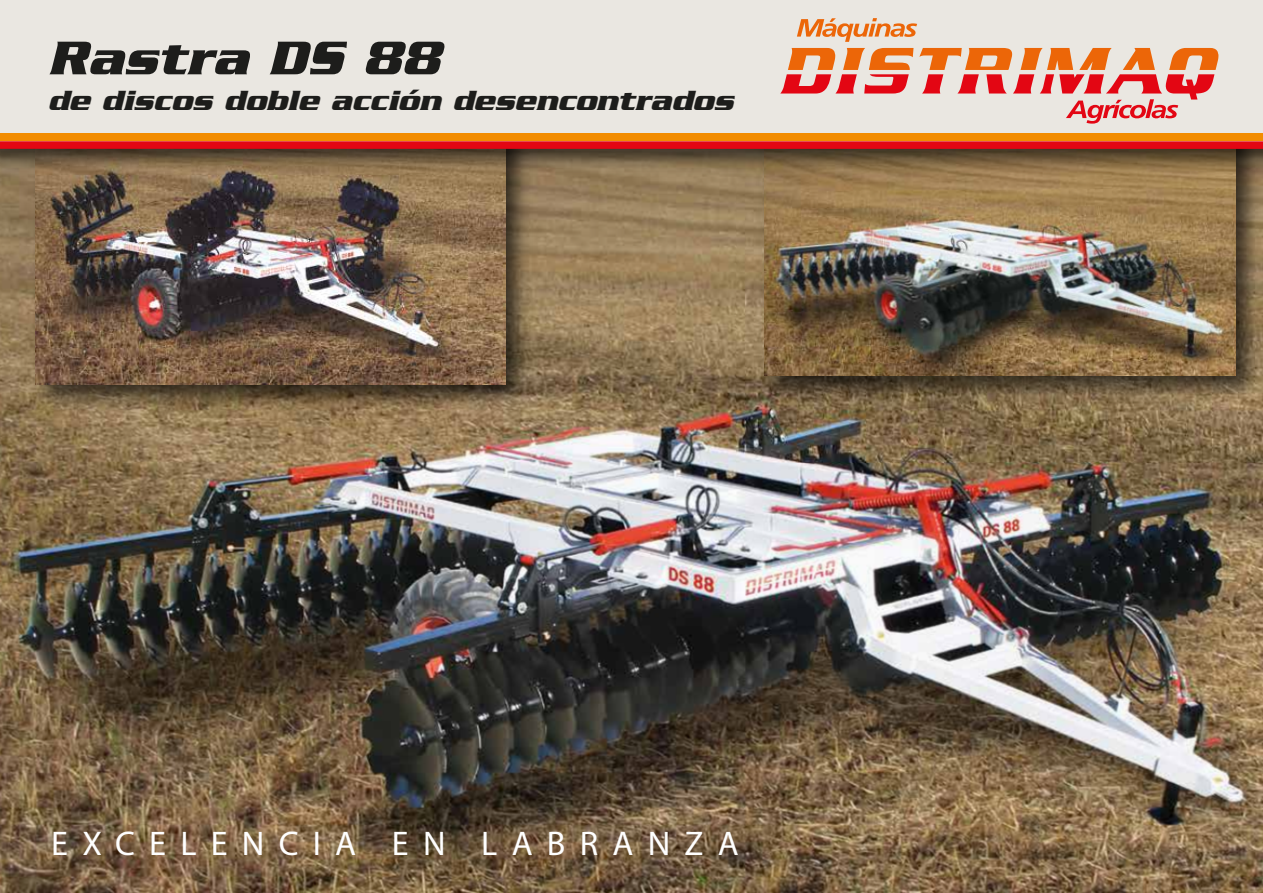
<style>
.page{position:relative;width:1263px;height:893px;background:#fff}
.page>*{position:absolute;margin:0;border:0;box-sizing:border-box;transform-origin:0 0}
.t1{font:italic 700 51px "Serpentine Std";color:#1d1d1b}
.t2{font:34.35px "Myriad Pro";letter-spacing:.415em;color:#fff}
.t3{font:italic 700 30px "Serpentine Std";color:#1d1d1b}
</style>
<div class="page">
<img style="left:0;top:181px;width:1263px;height:712px">
<img style="left:24px;top:181px;width:515px;height:236px">
<img style="left:36px;top:181px;width:469px;height:203px">
<img style="left:736px;top:181px;width:527px;height:281px">
<img style="left:765px;top:181px;width:471px;height:195px">
<img style="left:0;top:149px;width:1263px;height:32px">
<div style="left:0;top:0;width:1263px;height:147px;background:#eae7e1"></div>
<div style="left:0;top:133px;width:1263px;height:7px;background:#f28c00"></div>
<div style="left:0;top:141px;width:1263px;height:8px;background:#e30613"></div>
<svg style="left:797px;top:18px;width:120px;height:24px"></svg>
<svg style="left:780px;top:48px;width:133px;height:46px"></svg>
<svg style="left:919px;top:48px;width:299px;height:76px"></svg>
<h1 class="t1" style="left:48px;top:29px;width:394px">Rastra DS 88</h1>
<p class="t3" style="left:48px;top:83px;width:687px">de discos doble acción desencontrados</p>
<p class="t2" style="left:51px;top:822px;width:689px">EXCELENCIA EN LABRANZA</p>
</div>
